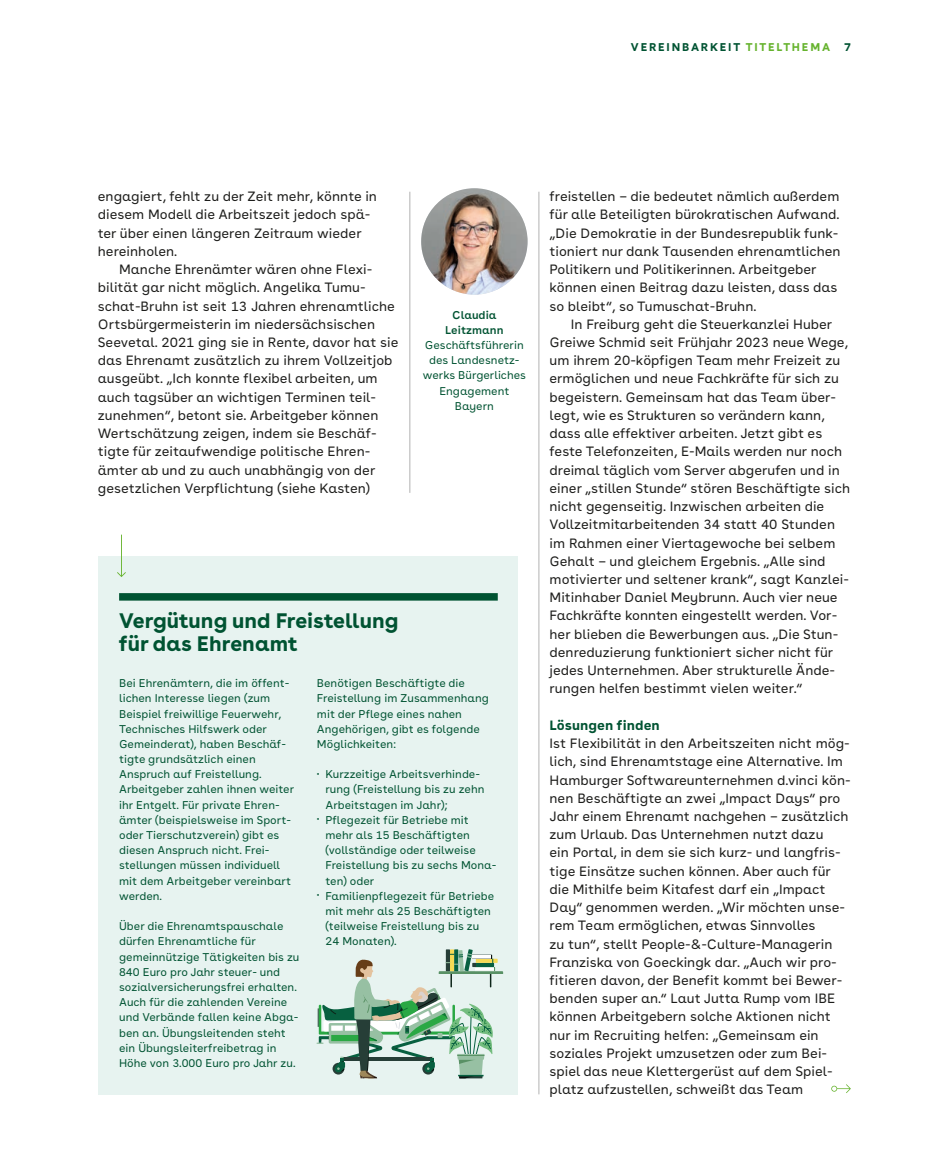
<style>
.page{position:relative;width:936px;height:1161px;background:#fff}
.page>*{position:absolute;margin:0;border:0;box-sizing:border-box;transform-origin:0 0}
.t1{font:700 21px/23.1px "AOK Buenos Aires";color:#005332}
.t2{font:13.5px/18.3px "AOK Buenos Aires Text";color:#1d1d1b}
.t3{font:700 13.5px "AOK Buenos Aires Text";color:#005332}
.t4{font:11.25px/15.1px "AOK Buenos Aires Text";color:#005332}
.t5{font:700 11.25px "AOK Buenos Aires";letter-spacing:.16em;color:#005332}
.t6{font:600 11.25px/15.1px "AOK Buenos Aires Text";color:#005332;text-align:center}
.s1{color:#66b32e}
</style>
<div class="page">
<hr style="left:538px;top:192px;width:1px;height:902px;background:#b2b2b2">
<hr style="left:409px;top:192px;width:1px;height:301px;background:#b2b2b2">
<svg style="left:831px;top:1084px;width:19px;height:9px"></svg>
<div style="left:98px;top:556px;width:419px;height:538px;background:#e7f3f0"></div>
<div style="left:119px;top:593px;width:378px;height:8px;background:#005332"></div>
<svg style="left:117px;top:535px;width:9px;height:42px"></svg>
<svg style="left:316px;top:949px;width:187px;height:129px"></svg>
<img style="left:421px;top:188px;width:106px;height:107px;border-radius:53px">
<p class="t5" style="left:631px;top:37px;width:200px">VEREINBARKEIT <span class="s1">TITELTHEMA</span></p>
<p class="t5" style="left:844px;top:37px;width:8px">7</p>
<p class="t2" style="left:98px;top:186px;width:281px">engagiert, fehlt zu der Zeit mehr, könnte in diesem Modell die Arbeitszeit jedoch spä&shy;ter über einen längeren Zeitraum wieder hereinholen.</p>
<p class="t2" style="left:98px;top:259px;width:302px;text-indent:21px">Manche Ehrenämter wären ohne Flexi&shy;bilität gar nicht möglich. Angelika Tumu&shy;schat-Bruhn ist seit 13 Jahren ehrenamtliche Ortsbürgermeisterin im niedersächsischen Seevetal. 2021 ging sie in Rente, davor hat sie das Ehrenamt zusätzlich zu ihrem Vollzeitjob ausgeübt. „Ich konnte flexibel arbeiten, um auch tagsüber an wichtigen Terminen teil&shy;zunehmen“, betont sie. Arbeitgeber können Wertschätzung zeigen, indem sie Beschäf&shy;tigte für zeitaufwendige politische Ehren&shy;ämter ab und zu auch unabhängig von der gesetzlichen Verpflichtung (siehe Kasten)</p>
<p class="t6" style="left:445px;top:306px;width:60px">Claudia<br>Leitzmann</p>
<p class="t4" style="left:423px;top:336px;width:105px;text-align:center">Geschäftsführerin des Landesnetz&shy;werks Bürgerliches<br>Engagement<br>Bayern</p>
<h1 class="t1" style="left:119px;top:607px;width:281px">Vergütung und Freistellung für das Ehrenamt</h1>
<p class="t4" style="left:119px;top:675px;width:176px">Bei Ehrenämtern, die im öffent&shy;lichen Interesse liegen (zum<br>Beispiel freiwillige Feuerwehr,<br>Technisches Hilfswerk oder<br>Gemeinderat), haben Beschäf&shy;tigte grundsätzlich einen<br>Anspruch auf Freistellung.<br>Arbeitgeber zahlen ihnen weiter ihr Entgelt. Für private Ehren&shy;ämter (beispielsweise im Sport&shy;oder Tierschutzverein) gibt es diesen Anspruch nicht. Frei&shy;stellungen müssen individuell mit dem Arbeitgeber vereinbart werden.</p>
<p class="t4" style="left:119px;top:918px;width:182px">Über die Ehrenamtspauschale dürfen Ehrenamtliche für gemeinnützige Tätigkeiten bis zu<br>840 Euro pro Jahr steuer- und sozialversicherungsfrei erhalten.<br>Auch für die zahlenden Vereine und Verbände fallen keine Abga&shy;ben an. Übungsleitenden steht ein Übungsleiterfreibetrag in<br>Höhe von 3.000 Euro pro Jahr zu.</p>
<p class="t4" style="left:317px;top:675px;width:173px">Benötigen Beschäftigte die<br>Freistellung im Zusammenhang mit der Pflege eines nahen<br>Angehörigen, gibt es folgende<br>Möglichkeiten:</p>
<p class="t4" style="left:325px;top:766px;width:160px;text-indent:-9px">• Kurzzeitige Arbeitsverhinde&shy;rung (Freistellung bis zu zehn<br>Arbeitstagen im Jahr);</p>
<p class="t4" style="left:325px;top:811px;width:172px;text-indent:-9px">• Pflegezeit für Betriebe mit mehr als 15 Beschäftigten (vollständige oder teilweise<br>Freistellung bis zu sechs Mona&shy;ten) oder</p>
<p class="t4" style="left:325px;top:887px;width:170px;text-indent:-9px">• Familienpflegezeit für Betriebe mit mehr als 25 Beschäftigten (teilweise Freistellung bis zu<br>24 Monaten).</p>
<p class="t2" style="left:549px;top:186px;width:292px">freistellen – die bedeutet nämlich außerdem für alle Beteiligten bürokratischen Aufwand. „Die Demokratie in der Bundesrepublik funk&shy;tioniert nur dank Tausenden ehrenamtlichen Politikern und Politikerinnen. Arbeitgeber können einen Beitrag dazu leisten, dass das so bleibt“, so Tumuschat-Bruhn.</p>
<p class="t2" style="left:549px;top:314px;width:302px;text-indent:21px">In Freiburg geht die Steuerkanzlei Huber Greiwe Schmid seit Frühjahr 2023 neue Wege, um ihrem 20-köpfigen Team mehr Freizeit zu ermöglichen und neue Fachkräfte für sich zu begeistern. Gemeinsam hat das Team über&shy;legt, wie es Strukturen so verändern kann, dass alle effektiver arbeiten. Jetzt gibt es feste Telefonzeiten, E-Mails werden nur noch dreimal täglich vom Server abgerufen und in einer „stillen Stunde“ stören Beschäftigte sich nicht gegenseitig. Inzwischen arbeiten die Vollzeitmitarbeitenden 34 statt 40 Stunden im Rahmen einer Viertagewoche bei selbem Gehalt – und gleichem Ergebnis. „Alle sind motivierter und seltener krank“, sagt Kanzlei-Mitinhaber Daniel Meybrunn. Auch vier neue Fachkräfte konnten eingestellt werden. Vor&shy;her blieben die Bewerbungen aus. „Die Stun&shy;denreduzierung funktioniert sicher nicht für jedes Unternehmen. Aber strukturelle Ände&shy;rungen helfen bestimmt vielen weiter.“</p>
<p class="t3" style="left:549px;top:713px;width:112px">Lösungen finden</p>
<p class="t2" style="left:549px;top:733px;width:303px">Ist Flexibilität in den Arbeitszeiten nicht mög&shy;lich, sind Ehrenamtstage eine Alternative. Im Hamburger Softwareunternehmen d.vinci kön&shy;nen Beschäftigte an zwei „Impact Days“ pro Jahr einem Ehrenamt nachgehen – zusätzlich zum Urlaub. Das Unternehmen nutzt dazu<br>ein Portal, in dem sie sich kurz- und langfris&shy;tige Einsätze suchen können. Aber auch für die Mithilfe beim Kitafest darf ein „Impact Day“ genommen werden. „Wir möchten unse&shy;rem Team ermöglichen, etwas Sinnvolles<br>zu tun“, stellt People-&amp;-Culture-Managerin Franziska von Goeckingk dar. „Auch wir pro&shy;fitieren davon, der Benefit kommt bei Bewer&shy;benden super an.“ Laut Jutta Rump vom IBE können Arbeitgebern solche Aktionen nicht nur im Recruiting helfen: „Gemeinsam ein soziales Projekt umzusetzen oder zum Bei&shy;spiel das neue Klettergerüst auf dem Spiel&shy;platz aufzustellen, schweißt das Team</p>
</div>
